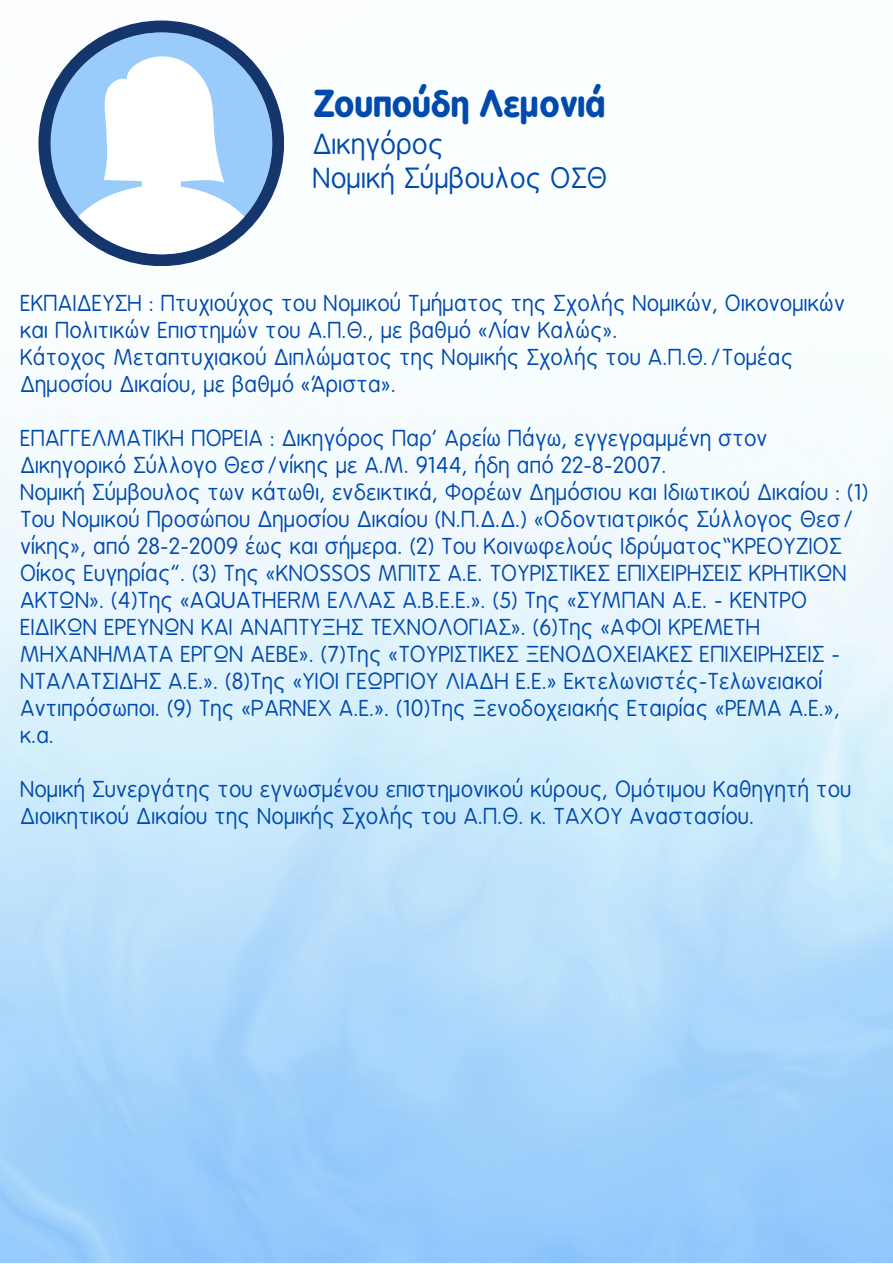
<style>
.page{position:relative;width:893px;height:1264px;background:#fff}
.page>*{position:absolute;margin:0;border:0;box-sizing:border-box;transform-origin:0 0}
.t1{font:700 35.1px "B Preplay";color:#004aad}
.t2{font:27.6px "B Preplay";color:#004aad}
.t3{font:21.75px/27px "B Preplay";color:#004aad}
</style>
<div class="page">
<img style="left:0;top:20px;width:892px;height:1242px">
<div style="left:38px;top:21px;width:246px;height:245px;background:#15356d;border-radius:50%"></div>
<svg style="left:51px;top:33px;width:221px;height:221px;fill:#99ccfb"></svg>
<svg style="left:78px;top:54px;width:166px;height:200px;background:#d2e4f6"></svg>
<p class="t1" style="left:313px;top:83px;width:294px">Ζουπούδη Λεμονιά</p>
<p class="t2" style="left:313px;top:130px;width:133px">Δικηγόρος</p>
<p class="t2" style="left:313px;top:163px;width:296px">Νομική Σύμβουλος ΟΣΘ</p>
<p class="t3" style="left:21px;top:290px;width:826px">ΕΚΠΑΙΔΕΥΣΗ : Πτυχιούχος του Νομικού Τμήματος της Σχολής Νομικών, Οικονομικών και Πολιτικών Επιστημών του Α.Π.Θ., με βαθμό «Λίαν Καλώς».</p>
<p class="t3" style="left:21px;top:344px;width:774px">Κάτοχος Μεταπτυχιακού Διπλώματος της Νομικής Σχολής του Α.Π.Θ./Τομέας<br>Δημοσίου Δικαίου, με βαθμό «Άριστα».</p>
<p class="t3" style="left:21px;top:425px;width:749px">ΕΠΑΓΓΕΛΜΑΤΙΚΗ ΠΟΡΕΙΑ : Δικηγόρος Παρ’ Αρείω Πάγω, εγγεγραμμένη στον<br>Δικηγορικό Σύλλογο Θεσ/νίκης με Α.Μ. 9144, ήδη από 22-8-2007.</p>
<p class="t3" style="left:21px;top:479px;width:849px">Νομική Σύμβουλος των κάτωθι, ενδεικτικά, Φορέων Δημόσιου και Ιδιωτικού Δικαίου : (1)<br>Του Νομικού Προσώπου Δημοσίου Δικαίου (Ν.Π.Δ.Δ.) «Οδοντιατρικός Σύλλογος Θεσ/ νίκης», από 28-2-2009 έως και σήμερα. (2) Του Κοινωφελούς Ιδρύματος“ΚΡΕΟΥΖΙΟΣ Οίκος Ευγηρίας”. (3) Της «KNOSSOS ΜΠΙΤΣ Α.Ε. ΤΟΥΡΙΣΤΙΚΕΣ ΕΠΙΧΕΙΡΗΣΕΙΣ ΚΡΗΤΙΚΩΝ ΑΚΤΩΝ». (4)Της «AQUATHERM ΕΛΛΑΣ Α.Β.Ε.Ε.». (5) Της «ΣΥΜΠΑΝ Α.Ε. - ΚΕΝΤΡΟ ΕΙΔΙΚΩΝ ΕΡΕΥΝΩΝ ΚΑΙ ΑΝΑΠΤΥΞΗΣ ΤΕΧΝΟΛΟΓΙΑΣ». (6)Της «ΑΦΟΙ ΚΡΕΜΕΤΗ ΜΗΧΑΝΗΜΑΤΑ ΕΡΓΩΝ ΑΕΒΕ». (7)Της «ΤΟΥΡΙΣΤΙΚΕΣ ΞΕΝΟΔΟΧΕΙΑΚΕΣ ΕΠΙΧΕΙΡΗΣΕΙΣ - ΝΤΑΛΑΤΣΙΔΗΣ Α.Ε.». (8)Της «ΥΙΟΙ ΓΕΩΡΓΙΟΥ ΛΙΑΔΗ Ε.Ε.» Εκτελωνιστές-Τελωνειακοί Αντιπρόσωποι. (9) Της «PARNEX Α.Ε.». (10)Της Ξενοδοχειακής Εταιρίας «ΡΕΜΑ Α.Ε.», κ.α.</p>
<p class="t3" style="left:21px;top:776px;width:833px">Νομική Συνεργάτης του εγνωσμένου επιστημονικού κύρους, Ομότιμου Καθηγητή του<br>Διοικητικού Δικαίου της Νομικής Σχολής του Α.Π.Θ. κ. ΤΑΧΟΥ Αναστασίου.</p>
</div>
